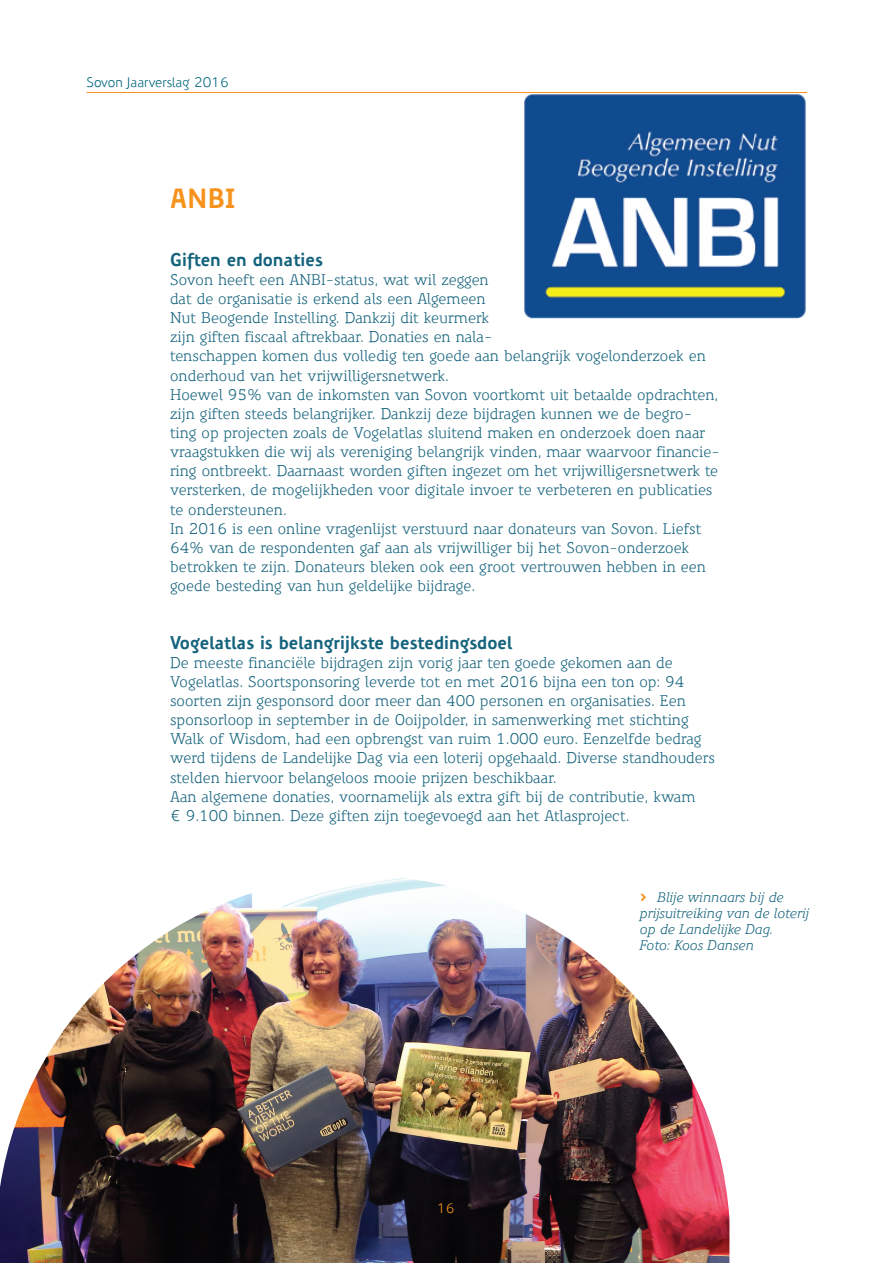
<style>
.page{position:relative;width:893px;height:1263px;background:#fff}
.page>*{position:absolute;margin:0;border:0;box-sizing:border-box;transform-origin:0 0}
.t1{font:700 27px "Precious Sans";color:#f7931d}
.t2{font:700 18px "Precious Sans";color:#15637d}
.t3{font:15px/19.2px "Precious Serif";color:#15637d}
.t4{font:italic 13.5px/16.2px "Precious Serif";color:#15637d}
.t5{font:13.5px "Precious Sans";color:#00657c}
.t6{font:13.5px "Precious Sans";color:#f7931d}
.s1{font-weight:700;font-style:normal;font-size:15px;color:#f7931d}
</style>
<div class="page">
<img style="left:0;top:878px;width:729px;height:385px">
<img style="left:524px;top:94px;width:282px;height:225px">
<hr style="left:86px;top:92px;width:721px;height:1px;background:#f7931d">
<p class="t5" style="left:86px;top:73px;width:144px">Sovon Jaarverslag 2016</p>
<h1 class="t1" style="left:170px;top:181px;width:67px">ANBI</h1>
<p class="t2" style="left:170px;top:248px;width:154px">Giften en donaties</p>
<p class="t3" style="left:170px;top:270px;width:551px">Sovon heeft een ANBI-status, wat wil zeggen<br>dat de organisatie is erkend als een Algemeen<br>Nut Beogende Instelling. Dankzij dit keurmerk<br>zijn giften fiscaal aftrekbaar. Donaties en nala-<br>tenschappen komen dus volledig ten goede aan belangrijk vogelonderzoek en onderhoud van het vrijwilligersnetwerk.<br>Hoewel 95% van de inkomsten van Sovon voortkomt uit betaalde opdrachten, zijn giften steeds belangrijker. Dankzij deze bijdragen kunnen we de begro&shy;ting op projecten zoals de Vogelatlas sluitend maken en onderzoek doen naar vraagstukken die wij als vereniging belangrijk vinden, maar waarvoor financie&shy;ring ontbreekt. Daarnaast worden giften ingezet om het vrijwilligersnetwerk te versterken, de mogelijkheden voor digitale invoer te verbeteren en publicaties te ondersteunen.<br>In 2016 is een online vragenlijst verstuurd naar donateurs van Sovon. Liefst 64% van de respondenten gaf aan als vrijwilliger bij het Sovon-onderzoek betrokken te zijn. Donateurs bleken ook een groot vertrouwen hebben in een goede besteding van hun geldelijke bijdrage.</p>
<p class="t2" style="left:170px;top:631px;width:344px">Vogelatlas is belangrijkste bestedingsdoel</p>
<p class="t3" style="left:170px;top:653px;width:546px">De meeste financiële bijdragen zijn vorig jaar ten goede gekomen aan de Vogelatlas. Soortsponsoring leverde tot en met 2016 bijna een ton op: 94 soorten zijn gesponsord door meer dan 400 personen en organisaties. Een sponsorloop in september in de Ooijpolder, in samenwerking met stichting Walk of Wisdom, had een opbrengst van ruim 1.000 euro. Eenzelfde bedrag werd tijdens de Landelijke Dag via een loterij opgehaald. Diverse standhouders stelden hiervoor belangeloos mooie prijzen beschikbaar.<br>Aan algemene donaties, voornamelijk als extra gift bij de contributie, kwam<br>€ 9.100 binnen. Deze giften zijn toegevoegd aan het Atlasproject.</p>
<p class="t6" style="left:437px;top:1199px;width:19px">16</p>
<p class="t4" style="left:640px;top:889px;width:171px"><span class="s1">&gt;</span> Blije winnaars bij de prijsuitreiking van de loterij op de Landelijke Dag.<br>Foto: Koos Dansen</p>
</div>
